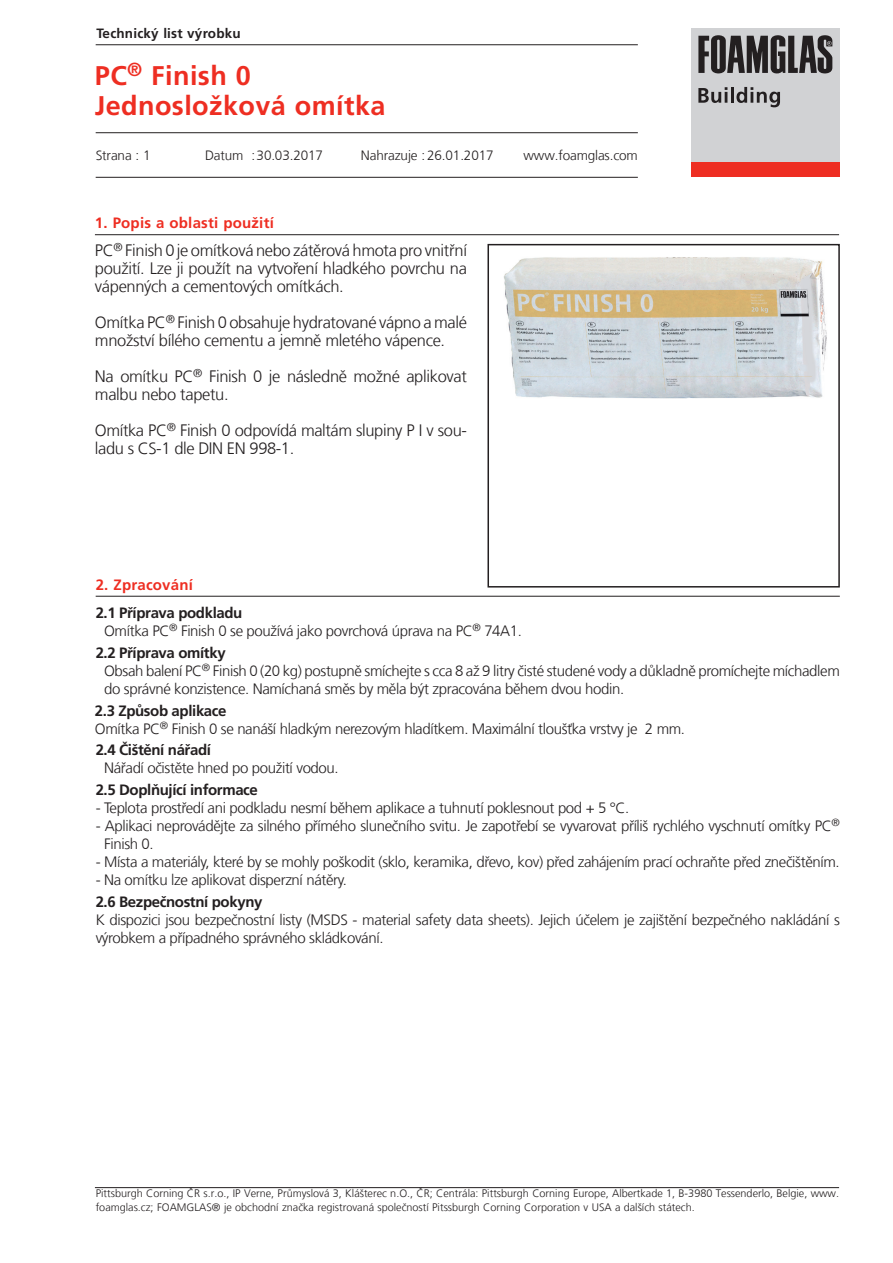
<style>
.page{position:relative;width:893px;height:1263px;background:#fff}
.page>*{position:absolute;margin:0;border:0;box-sizing:border-box;transform-origin:0 0}
.Header_2{font:700 27px "Frutiger LT Com";letter-spacing:.015em;color:#ee2e22}
.Déscriptif{font:300 16.5px/18px "Frutiger LT Com";letter-spacing:-.02em;color:#231f20}
.Déscriptif-2{font:300 15px/18px "Frutiger LT Com";letter-spacing:-.025em;color:#231f20}
.Déscriptif-3{font:700 15px "Frutiger LT Com";letter-spacing:-.025em;color:#231f20}
.Titre_Chapter{font:700 15px "Frutiger LT Com";letter-spacing:.015em;color:#ee2e22}
.Déscriptif_tableau{font:300 13.5px "Frutiger LT Com";letter-spacing:-.01em;color:#231f20}
.t1{font:700 13.5px "Frutiger LT Com";letter-spacing:.015em;color:#231f20}
.t2{font:300 10.8px/14.2px "Frutiger LT Com";color:#231f20}
</style>
<div class="page">
<div style="left:691px;top:28px;width:149px;height:134px;background:#d1d2d4"></div>
<div style="left:691px;top:162px;width:149px;height:15px;background:#ee2e22"></div>
<svg style="left:698px;top:35px;width:134px;height:38px"></svg>
<svg style="left:698px;top:87px;width:29px;height:16px"></svg>
<hr style="left:731px;top:87px;width:3px;height:16px;background:#231f20">
<svg style="left:736px;top:87px;width:44px;height:20px"></svg>
<hr style="left:95px;top:234px;width:744px;height:1px;background:#231f20">
<hr style="left:96px;top:177px;width:542px;height:1px;background:#231f20">
<hr style="left:96px;top:132px;width:542px;height:1px;background:#231f20">
<hr style="left:96px;top:44px;width:542px;height:1px;background:#231f20">
<hr style="left:95px;top:1187px;width:744px;height:1px;background:#231f20">
<hr style="left:96px;top:596px;width:744px;height:1px;background:#231f20">
<img style="left:504px;top:257px;width:323px;height:142px">
<div style="left:487px;top:244px;width:353px;height:343px;border:2px solid #231f20"></div>
<p class="t1" style="left:96px;top:26px;width:146px">Technický list výrobku</p>
<p class="Header_2" style="left:95px;top:60px;width:157px">PC<sup>®</sup> Finish 0</p>
<p class="Header_2" style="left:95px;top:90px;width:292px">Jednosložková omítka</p>
<p class="Déscriptif_tableau" style="left:96px;top:148px;width:57px">Strana : 1</p>
<p class="Déscriptif_tableau" style="left:205px;top:148px;width:119px">Datum : 30.03.2017</p>
<p class="Déscriptif_tableau" style="left:361px;top:148px;width:134px">Nahrazuje : 26.01.2017</p>
<p class="Déscriptif_tableau" style="left:524px;top:148px;width:116px">www.foamglas.com</p>
<p class="Titre_Chapter" style="left:95px;top:214px;width:180px">1. Popis a oblasti použití</p>
<p class="Déscriptif" style="left:95px;top:242px;width:374px;text-align:justify">PC<sup>®</sup> Finish 0 je omítková nebo zátěrová hmota pro vnitřní použití. Lze ji použít na vytvoření hladkého povrchu na vápenných a cementových omítkách.</p>
<p class="Déscriptif" style="left:95px;top:314px;width:374px">Omítka PC<sup>®</sup> Finish 0 obsahuje hydratované vápno a malé množství bílého cementu a jemně mletého vápence.</p>
<p class="Déscriptif" style="left:95px;top:368px;width:374px">Na omítku PC<sup>®</sup> Finish 0 je následně možné aplikovat malbu nebo tapetu.</p>
<p class="Déscriptif" style="left:95px;top:422px;width:374px">Omítka PC<sup>®</sup> Finish 0 odpovídá maltám slupiny P I v sou&shy;ladu s CS-1 dle DIN EN 998-1.</p>
<p class="Titre_Chapter" style="left:96px;top:576px;width:99px">2. Zpracování</p>
<p class="Déscriptif-3" style="left:96px;top:604px;width:148px">2.1 Příprava podkladu</p>
<p class="Déscriptif-2" style="left:104px;top:622px;width:419px">Omítka PC<sup>®</sup> Finish 0 se používá jako povrchová úprava na PC<sup>®</sup> 74A1.</p>
<p class="Déscriptif-3" style="left:96px;top:644px;width:131px">2.2 Příprava omítky</p>
<p class="Déscriptif-2" style="left:104px;top:662px;width:737px">Obsah balení PC<sup>®</sup> Finish 0 (20 kg) postupně smíchejte s cca 8 až 9 litry čisté studené vody a důkladně promíchejte míchadlem do správné konzistence. Namíchaná směs by měla být zpracována během dvou hodin.</p>
<p class="Déscriptif-3" style="left:95px;top:702px;width:133px">2.3 Způsob aplikace</p>
<p class="Déscriptif-2" style="left:95px;top:720px;width:592px">Omítka PC<sup>®</sup> Finish 0 se nanáší hladkým nerezovým hladítkem. Maximální tloušťka vrstvy je 2 mm.</p>
<p class="Déscriptif-3" style="left:96px;top:741px;width:117px">2.4 Čištění nářadí</p>
<p class="Déscriptif-2" style="left:104px;top:759px;width:236px">Nářadí očistěte hned po použití vodou.</p>
<p class="Déscriptif-3" style="left:96px;top:781px;width:164px">2.5 Doplňující informace</p>
<p class="Déscriptif-2" style="left:96px;top:799px;width:535px">- Teplota prostředí ani podkladu nesmí během aplikace a tuhnutí poklesnout pod + 5 °C.</p>
<p class="Déscriptif-2" style="left:104px;top:817px;width:737px;text-indent:-9px">- Aplikaci neprovádějte za silného přímého slunečního svitu. Je zapotřebí se vyvarovat příliš rychlého vyschnutí omítky PC<sup>®<br></sup>Finish 0.</p>
<p class="Déscriptif-2" style="left:96px;top:853px;width:745px">- Místa a materiály, které by se mohly poškodit (sklo, keramika, dřevo, kov) před zahájením prací ochraňte před znečištěním.</p>
<p class="Déscriptif-2" style="left:96px;top:871px;width:253px">- Na omítku lze aplikovat disperzní nátěry.</p>
<p class="Déscriptif-3" style="left:96px;top:893px;width:168px">2.6 Bezpečnostní pokyny</p>
<p class="Déscriptif-2" style="left:96px;top:911px;width:746px">K dispozici jsou bezpečnostní listy (MSDS - material safety data sheets). Jejich účelem je zajištění bezpečného nakládání s výrobkem a případného správného skládkování.</p>
<p class="t2" style="left:96px;top:1186px;width:745px">Pittsburgh Corning ČR s.r.o., IP Verne, Průmyslová 3, Klášterec n.O., ČR; Centrála: Pittsburgh Corning Europe, Albertkade 1, B-3980 Tessenderlo, Belgie, www. foamglas.cz; FOAMGLAS® je obchodní značka registrovaná společností Pitssburgh Corning Corporation v USA a dalších státech.</p>
</div>
